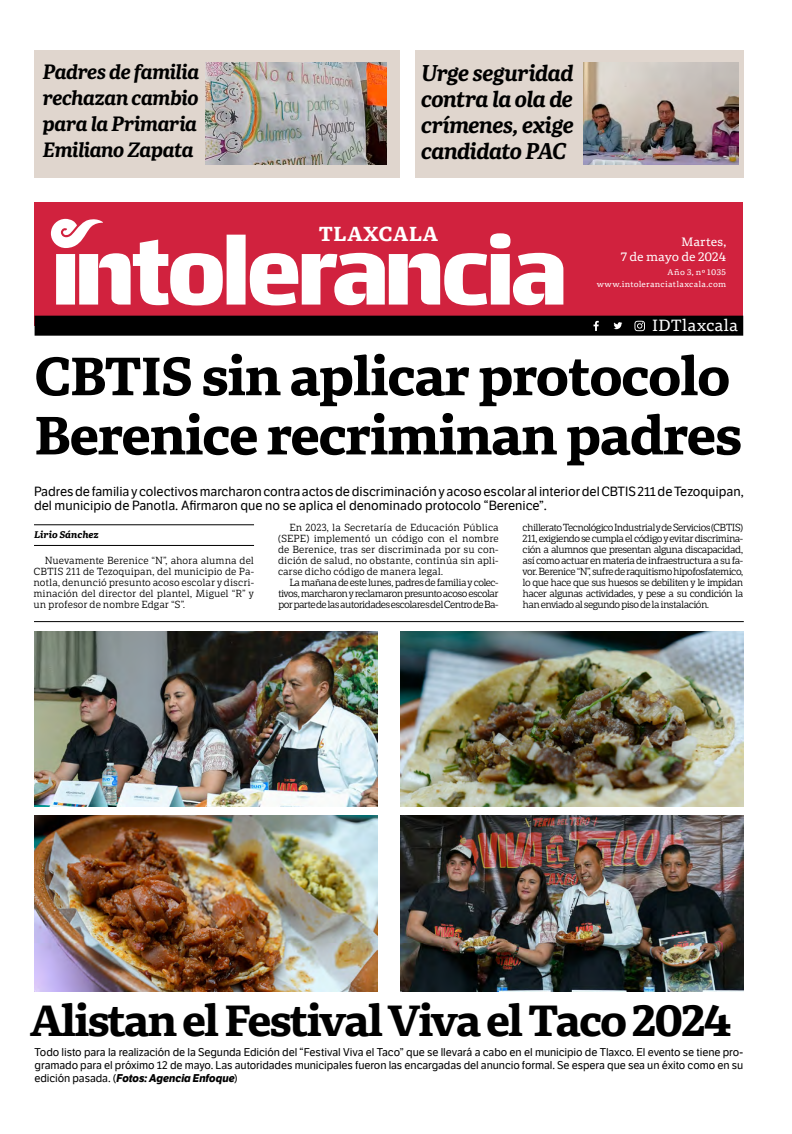
<style>
.page{position:relative;width:792px;height:1134px;background:#fff}
.page>*{position:absolute;margin:0;border:0;box-sizing:border-box;transform-origin:0 0}
.t1{font:700 53px/59.2px "Portada Text";letter-spacing:-.03em;color:#000}
.t2{font:700 43px "Portada Text";letter-spacing:-.05em;color:#000}
.t3{font:italic 700 22px/26px "Portada";letter-spacing:-.03em;color:#000;text-align:justify}
.t4{font:italic 700 20px/26px "Portada";letter-spacing:-.03em;color:#000;text-align:justify}
.t5{font:700 20px "Portada Text";letter-spacing:.025em;color:#fff}
.t6{font:16px "Portada Text";letter-spacing:-.01em;color:#fff}
.t7{font:13px/14px "LFT Etica";color:#000}
.t8{font:12px/15px "Portada Text";letter-spacing:-.015em;color:#fff;text-align:right}
.t9{font:11px/13px "LFT Etica";letter-spacing:-.005em;color:#000;text-align:justify}
.t10{font:10px/11px "LFT Etica Sheriff";letter-spacing:-.04em;color:#000;text-align:justify}
.t11{font:italic 700 9.5px "Portada Text";letter-spacing:-.01em;color:#000}
.t12{font:8px/12px "Portada Text";letter-spacing:.025em;color:#fff;text-align:right}
.s1{font-weight:700;font-style:italic}
</style>
<div class="page">
<div style="left:35px;top:202px;width:708px;height:124px;background:#d1223e"></div>
<div style="left:35px;top:316px;width:708px;height:20px;background:#000"></div>
<div style="left:227px;top:235px;width:19px;height:70px;background:#fff"></div>
<svg style="left:250px;top:233px;width:313px;height:72px"></svg>
<svg style="left:51px;top:218px;width:172px;height:87px"></svg>
<div style="left:415px;top:50px;width:329px;height:127px;background:#e0d6ce"></div>
<hr style="left:34px;top:524px;width:220px;height:1px;background:#000">
<hr style="left:34px;top:545px;width:220px;height:1px;background:#000">
<svg style="left:594px;top:321px;width:5px;height:10px"></svg>
<svg style="left:614px;top:322px;width:8px;height:7px"></svg>
<svg style="left:632px;top:318px;width:16px;height:16px"></svg>
<svg style="left:634px;top:321px;width:11px;height:10px"></svg>
<div style="left:35px;top:50px;width:365px;height:127px;background:#e0d6ce"></div>
<img style="left:206px;top:62px;width:181px;height:102px">
<hr style="left:34px;top:621px;width:710px;height:1px;background:#000">
<img style="left:583px;top:62px;width:155px;height:102px">
<img style="left:35px;top:816px;width:343px;height:175px">
<img style="left:35px;top:631px;width:343px;height:175px">
<img style="left:401px;top:816px;width:343px;height:175px">
<img style="left:401px;top:631px;width:343px;height:175px">
<h3 class="t4" style="left:43px;top:58px;width:158px">Padres de familia rechazan cambio para la Primaria Emiliano Zapata</h3>
<h3 class="t3" style="left:421px;top:59px;width:154px">Urge seguridad contra la ola de crímenes, exige candidato PAC</h3>
<h3 class="t5" style="left:319px;top:219px;width:121px">TLAXCALA</h3>
<p class="t8" style="left:621px;top:234px;width:107px">Martes,<br>7 de mayo de 2024</p>
<p class="t12" style="left:597px;top:266px;width:131px">Año 3, nº 1035 www.intoleranciatlaxcala.com</p>
<h3 class="t6" style="left:652px;top:315px;width:88px">IDTlaxcala</h3>
<h1 class="t1" style="left:34px;top:345px;width:710px">CBTIS sin aplicar protocolo<br>Berenice recriminan padres</h1>
<h3 class="t7" style="left:34px;top:485px;width:711px">Padres de familia y colectivos marcharon contra actos de discriminación y acoso escolar al interior del CBTIS 211 de Tezoquipan, del municipio de Panotla. Afirmaron que no se aplica el denominado protocolo “Berenice”.</h3>
<p class="t11" style="left:34px;top:528px;width:66px">Lirio Sánchez</p>
<p class="t10" style="left:33px;top:555px;width:222px;text-indent:11px">Nuevamente Berenice “N”, ahora alumna del CBTIS 211 de Tezoquipan, del municipio de Pa&shy;notla, denunció presunto acoso escolar y discri&shy;minación del director del plantel, Miguel “R” y un profesor de nombre Edgar “S”.</p>
<p class="t10" style="left:278px;top:522px;width:222px;text-indent:11px">En 2023, la Secretaría de Educación Pública (SEPE) implementó un código con el nombre de Berenice, tras ser discriminada por su con&shy;dición de salud, no obstante, continúa sin apli&shy;carse dicho código de manera legal.</p>
<p class="t10" style="left:278px;top:577px;width:222px;text-indent:11px">La mañana de este lunes, padres de familia y colec&shy;tivos, marcharon y reclamaron presunto acoso escolar por parte de las autoridades escolares del Centro de Ba-</p>
<p class="t10" style="left:523px;top:522px;width:222px">chillerato Tecnológico Industrial y de Servicios (CBTIS)<br>211, exigiendo se cumpla el código y evitar discrimina&shy;ción a alumnos que presentan alguna discapacidad, así como actuar en materia de infraestructura a su fa&shy;vor. Berenice “N”, sufre de raquitismo hipofosfatemico, lo que hace que sus huesos se debiliten y le impidan hacer algunas actividades, y pese a su condición la han enviado al segundo piso de la instalación.</p>
<h2 class="t2" style="left:30px;top:988px;width:703px">Alistan el Festival Viva el Taco 2024</h2>
<p class="t9" style="left:35px;top:1045px;width:710px">Todo listo para la realización de la Segunda Edición del “Festival Viva el Taco” que se llevará a cabo en el municipio de Tlaxco. El evento se tiene pro&shy;gramado para el próximo 12 de mayo. Las autoridades municipales fueron las encargadas del anuncio formal. Se espera que sea un éxito como en su edición pasada. (<span class="s1">Fotos: Agencia Enfoque</span>)</p>
</div>
